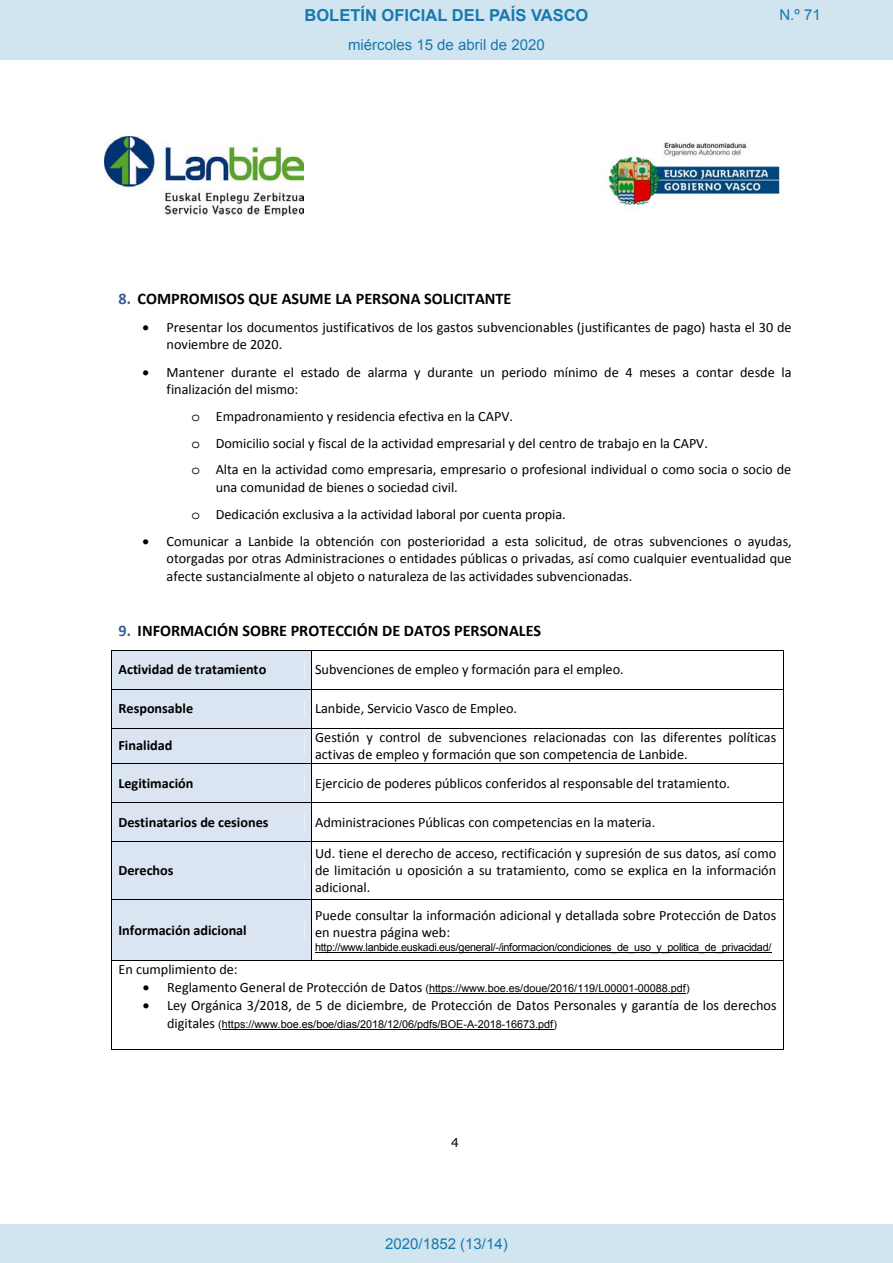
<style>
.page{position:relative;width:893px;height:1263px;background:#fff}
.page>*{position:absolute;margin:0;border:0;box-sizing:border-box;transform-origin:0 0}
.t1{font:700 16.5px "Arial";color:#1879ad}
.t2{font:700 16.2px "Calibri";color:#000}
.Paginacion_Centro{font:15px "Arial";color:#1879ad}
.t3{font:14.25px/17.4px "Calibri";color:#000}
.t4{font:700 14.25px "Calibri";color:#000}
.t5{font:12.15px "Verdana";color:#000}
.t6{font:10.8px "Arial";letter-spacing:-.02em;color:#000}
.s1{color:#365f91}
.s2{font-family:"Courier Std"}
.s3{font-family:"Calibri";font-size:14.25px}
</style>
<div class="page">
<img style="left:607px;top:142px;width:174px;height:64px">
<img style="left:104px;top:136px;width:199px;height:80px">
<hr style="left:312px;top:650px;width:471px;height:1px;background:#000">
<hr style="left:783px;top:651px;width:1px;height:38px;background:#000">
<hr style="left:312px;top:689px;width:471px;height:1px;background:#000">
<hr style="left:783px;top:689px;width:1px;height:39px;background:#000">
<hr style="left:312px;top:728px;width:471px;height:1px;background:#000">
<hr style="left:783px;top:728px;width:1px;height:35px;background:#000">
<hr style="left:312px;top:763px;width:471px;height:1px;background:#000">
<hr style="left:783px;top:764px;width:1px;height:38px;background:#000">
<hr style="left:312px;top:802px;width:471px;height:1px;background:#000">
<hr style="left:783px;top:803px;width:1px;height:38px;background:#000">
<hr style="left:312px;top:841px;width:471px;height:1px;background:#000">
<hr style="left:783px;top:842px;width:1px;height:57px;background:#000">
<hr style="left:315px;top:952px;width:456px;height:1px;background:#000">
<hr style="left:312px;top:899px;width:471px;height:1px;background:#000">
<hr style="left:783px;top:900px;width:1px;height:60px;background:#000">
<hr style="left:429px;top:993px;width:257px;height:1px;background:#000">
<hr style="left:222px;top:1029px;width:331px;height:1px;background:#000">
<div style="left:111px;top:650px;width:201px;height:311px;background:#dbe5f1"></div>
<hr style="left:312px;top:960px;width:471px;height:1px;background:#000">
<hr style="left:111px;top:961px;width:1px;height:88px;background:#000">
<hr style="left:112px;top:1049px;width:671px;height:1px;background:#000">
<hr style="left:783px;top:961px;width:1px;height:88px;background:#000">
<div style="left:0;top:0;width:893px;height:60px;background:#d0e5f0"></div>
<div style="left:0;top:1225px;width:893px;height:38px;background:#d0e5f0"></div>
<p class="t1" style="left:305px;top:4px;width:285px">BOLETÍN OFICIAL DEL PAÍS VASCO</p>
<p class="Paginacion_Centro" style="left:779px;top:5px;width:43px">N.º 71</p>
<p class="Paginacion_Centro" style="left:348px;top:35px;width:198px">miércoles 15 de abril de 2020</p>
<p class="t2" style="left:119px;top:288px;width:394px"><span class="s1">8.</span> COMPROMISOS QUE ASUME LA PERSONA SOLICITANTE</p>
<p class="t3" style="left:167px;top:318px;width:627px;text-indent:-24px">• Presentar los documentos justificativos de los gastos subvencionables (justificantes de pago) hasta el 30 de noviembre de 2020.</p>
<p class="t3" style="left:167px;top:363px;width:626px;text-indent:-24px">• Mantener durante el estado de alarma y durante un periodo mínimo de 4 meses a contar desde la finalización del mismo:</p>
<p class="t3" style="left:191px;top:403px;width:601px;line-height:26.7px"><span class="s2">o</span> Empadronamiento y residencia efectiva en la CAPV.<br><span class="s2">o</span> Domicilio social y fiscal de la actividad empresarial y del centro de trabajo en la CAPV.<br><span class="s2">o</span> Alta en la actividad como empresaria, empresario o profesional individual o como socia o socio de</p>
<p class="t3" style="left:191px;top:474px;width:376px;line-height:26.7px;text-indent:24px">una comunidad de bienes o sociedad civil.<br><span class="s2">o</span> Dedicación exclusiva a la actividad laboral por cuenta propia.</p>
<p class="t3" style="left:167px;top:533px;width:627px;text-align:justify;text-indent:-24px">• Comunicar a Lanbide la obtención con posterioridad a esta solicitud, de otras subvenciones o ayudas, otorgadas por otras Administraciones o entidades públicas o privadas, así como cualquier eventualidad que afecte sustancialmente al objeto o naturaleza de las actividades subvencionadas.</p>
<p class="t2" style="left:119px;top:620px;width:424px"><span class="s1">9.</span> INFORMACIÓN SOBRE PROTECCIÓN DE DATOS PERSONALES</p>
<p class="t4" style="left:119px;top:661px;width:149px">Actividad de tratamiento</p>
<p class="t3" style="left:315px;top:661px;width:310px">Subvenciones de empleo y formación para el empleo.</p>
<p class="t4" style="left:119px;top:699px;width:76px">Responsable</p>
<p class="t3" style="left:315px;top:700px;width:203px">Lanbide, Servicio Vasco de Empleo.</p>
<p class="t4" style="left:119px;top:736px;width:56px">Finalidad</p>
<p class="t3" style="left:315px;top:728px;width:463px">Gestión y control de subvenciones relacionadas con las diferentes políticas activas de empleo y formación que son competencia de Lanbide.</p>
<p class="t4" style="left:119px;top:774px;width:77px">Legitimación</p>
<p class="t3" style="left:315px;top:774px;width:417px">Ejercicio de poderes públicos conferidos al responsable del tratamiento.</p>
<p class="t4" style="left:119px;top:813px;width:152px">Destinatarios de cesiones</p>
<p class="t3" style="left:315px;top:813px;width:342px">Administraciones Públicas con competencias en la materia.</p>
<p class="t4" style="left:119px;top:861px;width:57px">Derechos</p>
<p class="t3" style="left:315px;top:844px;width:463px;text-align:justify">Ud. tiene el derecho de acceso, rectificación y supresión de sus datos, así como de limitación u oposición a su tratamiento, como se explica en la información adicional.</p>
<p class="t4" style="left:119px;top:921px;width:130px">Información adicional</p>
<p class="t3" style="left:315px;top:906px;width:463px">Puede consultar la información adicional y detallada sobre Protección de Datos en nuestra página web:</p>
<p class="t6" style="left:315px;top:940px;width:458px">http://www.lanbide.euskadi.eus/general/-/informacion/condiciones_de_uso_y_politica_de_privacidad/</p>
<p class="t3" style="left:119px;top:961px;width:121px">En cumplimiento de:</p>
<p class="t6" style="left:143px;top:981px;width:548px">• <span class="s3">Reglamento General de Protección de Datos</span> (https://www.boe.es/doue/2016/119/L00001-00088.pdf)</p>
<p class="t3" style="left:143px;top:997px;width:635px">• Ley Orgánica 3/2018, de 5 de diciembre, de Protección de Datos Personales y garantía de los derechos</p>
<p class="t6" style="left:167px;top:1017px;width:391px"><span class="s3">digitales</span> (https://www.boe.es/boe/dias/2018/12/06/pdfs/BOE-A-2018-16673.pdf)</p>
<p class="t5" style="left:451px;top:1134px;width:9px">4</p>
<p class="Paginacion_Centro" style="left:385px;top:1234px;width:124px">2020/1852 (13/14)</p>
</div>
